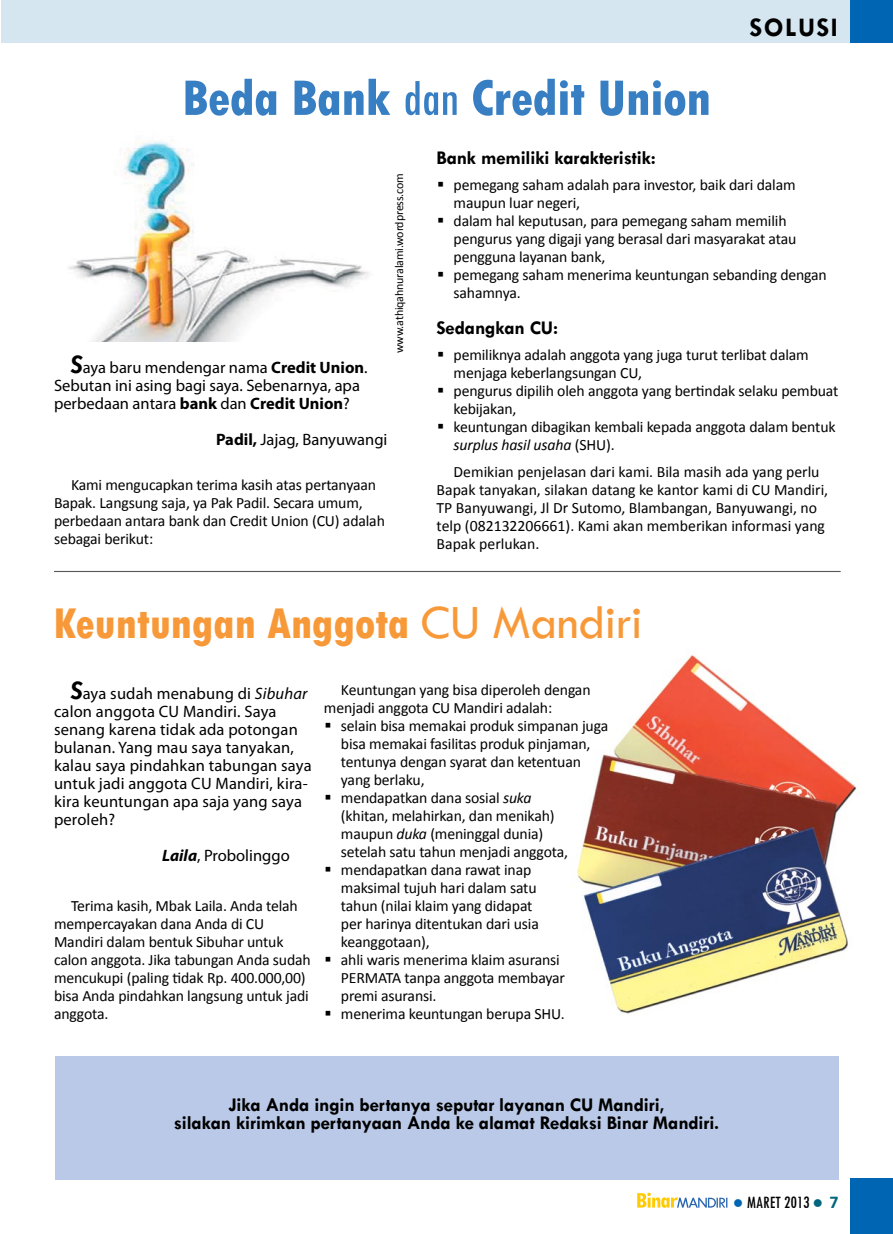
<style>
.page{position:relative;width:893px;height:1234px;background:#fff}
.page>*{position:absolute;margin:0;border:0;box-sizing:border-box;transform-origin:0 0}
.t1{font:800 condensed 52.5px "Tw Cen";letter-spacing:-.01em;color:#377fc2}
.t2{font:800 condensed 45px "Tw Cen";color:#f89939}
.t3{font:700 27px "Tw Cen";letter-spacing:.05em;color:#000}
.t4{font:700 19.5px/18px "Tw Cen";letter-spacing:-.01em;color:#000;text-align:center}
.t5{font:condensed 18px "Tw Cen";letter-spacing:-.01em;color:#000}
.t6{font:16.5px/18px "Myriad Pro";letter-spacing:.01em;color:#000}
.t7{font:15.75px/18px "Calibri";letter-spacing:-.01em;color:#000}
.t8{font:12px "Calibri";letter-spacing:-.015em;color:#000}
.s1{font-weight:400}
.s2{font-family:"Tw Cen";font-weight:700;font-style:italic;font-size:27px}
.s3{font-weight:700}
.s4{font-style:italic}
.s5{font-weight:400;font-stretch:normal;font-size:49.5px}
.s6{font-weight:700;font-style:italic}
.s7{color:#0066b3}
.s8{color:#00667d}
</style>
<div class="page">
<hr style="left:0;top:0;width:1px;height:43px;background:#d5e6f1">
<div style="left:2px;top:0;width:891px;height:43px;background:#d5e6f1"></div>
<div style="left:850px;top:0;width:43px;height:43px;background:#0066b3"></div>
<div style="left:850px;top:1178px;width:43px;height:55px;background:#0066b3"></div>
<svg style="left:637px;top:1192px;width:90px;height:15px"></svg>
<img style="left:68px;top:141px;width:301px;height:201px">
<img style="left:577px;top:655px;width:280px;height:359px">
<div style="left:55px;top:1055px;width:783px;height:124px;background:#bac9e7"></div>
<hr style="left:54px;top:571px;width:787px;height:1px;background:#58595b">
<h1 class="t1" style="left:182px;top:67px;width:531px">Beda Bank <span class="s1">dan</span> Credit Union</h1>
<h3 class="t3" style="left:750px;top:11px;width:90px">SOLUSI</h3>
<p class="t6" style="left:54px;top:358px;width:315px;text-indent:17px"><span class="s2">S</span>aya baru mendengar nama <span class="s3">Credit Union</span>.<br>Sebutan ini asing bagi saya. Sebenarnya, apa perbedaan antara <span class="s3">bank</span> dan <span class="s3">Credit Union</span>?</p>
<p class="t6" style="left:216px;top:430px;width:173px"><span class="s3">Padil,</span> Jajag, Banyuwangi</p>
<p class="t7" style="left:54px;top:475px;width:332px;text-indent:17px">Kami mengucapkan terima kasih atas pertanyaan Bapak. Langsung saja, ya Pak Padil. Secara umum, perbedaan antara bank dan Credit Union (CU) adalah sebagai berikut:</p>
<p class="t8" style="left:391px;top:353px;width:181px;rotate:-90deg">www.athiqahnuralami.wordpress.com</p>
<p class="t4" style="left:437px;top:148px;width:221px">Bank memiliki karakteristik:</p>
<p class="t7" style="left:454px;top:176px;width:344px;text-indent:-16px">▪ pemegang saham adalah para investor, baik dari dalam maupun luar negeri,</p>
<p class="t7" style="left:454px;top:212px;width:344px;text-indent:-16px">▪ dalam hal keputusan, para pemegang saham memilih pengurus yang digaji yang berasal dari masyarakat atau pengguna layanan bank,</p>
<p class="t7" style="left:454px;top:266px;width:375px;text-indent:-16px">▪ pemegang saham menerima keuntungan sebanding dengan sahamnya.</p>
<p class="t4" style="left:437px;top:318px;width:123px">Sedangkan CU:</p>
<p class="t7" style="left:454px;top:346px;width:357px;text-indent:-16px">▪ pemiliknya adalah anggota yang juga turut terlibat dalam menjaga keberlangsungan CU,</p>
<p class="t7" style="left:454px;top:382px;width:386px;text-indent:-16px">▪ pengurus dipilih oleh anggota yang bertindak selaku pembuat kebijakan,</p>
<p class="t7" style="left:454px;top:418px;width:384px;text-indent:-16px">▪ keuntungan dibagikan kembali kepada anggota dalam bentuk <span class="s4">surplus hasil usaha</span> (SHU).</p>
<p class="t7" style="left:437px;top:463px;width:393px;text-indent:17px">Demikian penjelasan dari kami. Bila masih ada yang perlu Bapak tanyakan, silakan datang ke kantor kami di CU Mandiri, TP Banyuwangi, Jl Dr Sutomo, Blambangan, Banyuwangi, no telp (082132206661). Kami akan memberikan informasi yang Bapak perlukan.</p>
<h2 class="t2" style="left:53px;top:597px;width:591px">Keuntungan Anggota <span class="s5">CU Mandiri</span></h2>
<p class="t7" style="left:324px;top:681px;width:268px;text-indent:17px">Keuntungan yang bisa diperoleh dengan menjadi anggota CU Mandiri adalah:</p>
<p class="t7" style="left:341px;top:717px;width:269px;text-indent:-16px">▪ selain bisa memakai produk simpanan juga bisa memakai fasilitas produk pinjaman, tentunya dengan syarat dan ketentuan yang berlaku,</p>
<p class="t7" style="left:341px;top:789px;width:229px;text-indent:-16px">▪ mendapatkan dana sosial <span class="s4">suka </span>(khitan, melahirkan, dan menikah) maupun <span class="s4">duka</span> (meninggal dunia) setelah satu tahun menjadi anggota,</p>
<p class="t7" style="left:341px;top:861px;width:199px;text-indent:-16px">▪ mendapatkan dana rawat inap maksimal tujuh hari dalam satu tahun (nilai klaim yang didapat per harinya ditentukan dari usia keanggotaan),</p>
<p class="t7" style="left:341px;top:951px;width:226px;text-indent:-16px">▪ ahli waris menerima klaim asuransi<br>PERMATA tanpa anggota membayar premi asuransi.</p>
<p class="t7" style="left:324px;top:1005px;width:242px">▪ menerima keuntungan berupa SHU.</p>
<p class="t6" style="left:54px;top:684px;width:259px;text-indent:17px"><span class="s2">S</span>aya sudah menabung di <span class="s4">Sibuhar </span>calon anggota CU Mandiri. Saya senang karena tidak ada potongan bulanan. Yang mau saya tanyakan, kalau saya pindahkan tabungan saya untuk jadi anggota CU Mandiri, kira&shy;kira keuntungan apa saja yang saya peroleh?</p>
<p class="t6" style="left:162px;top:846px;width:129px"><span class="s6">Laila</span>, Probolinggo</p>
<p class="t7" style="left:54px;top:896px;width:258px;text-indent:17px">Terima kasih, Mbak Laila. Anda telah mempercayakan dana Anda di CU Mandiri dalam bentuk Sibuhar untuk calon anggota. Jika tabungan Anda sudah mencukupi (paling tidak Rp. 400.000,00) bisa Anda pindahkan langsung untuk jadi anggota.</p>
<p class="t4" style="left:174px;top:1095px;width:547px">Jika Anda ingin bertanya seputar layanan CU Mandiri,<br>silakan kirimkan pertanyaan Anda ke alamat Redaksi Binar Mandiri.</p>
<p class="t5" style="left:733px;top:1191px;width:91px"><span class="s7">●</span> MARET 2013 <span class="s8">●</span></p>
</div>
